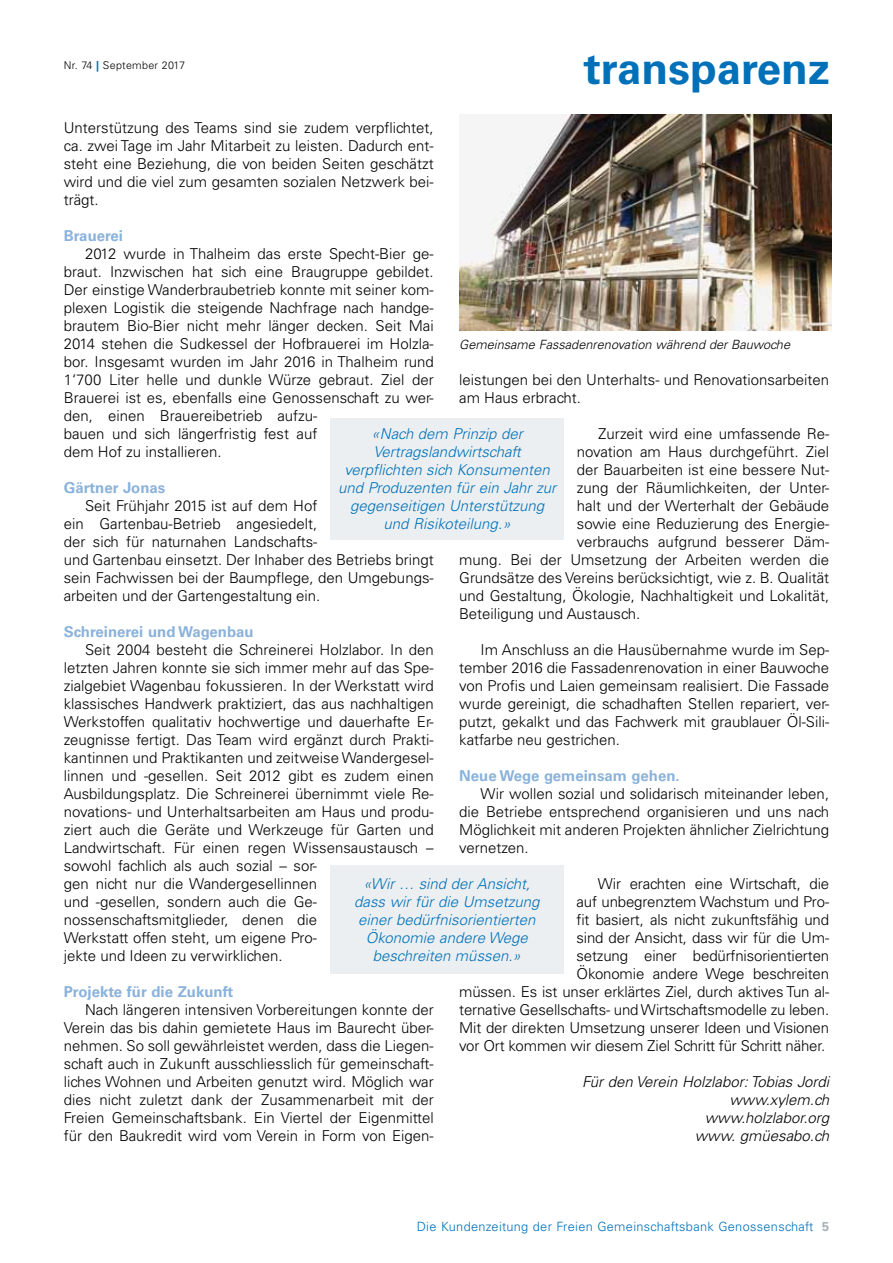
<style>
.page{position:relative;width:893px;height:1263px;background:#fff}
.page>*{position:absolute;margin:0;border:0;box-sizing:border-box;transform-origin:0 0}
.t1{font:700 43.8px "Univers";color:#0071b9}
.t2{font:300 15px/18px "Univers";color:#000;text-align:justify}
.t3{font:italic 300 15px/18px "Univers";color:#0071b9;text-align:center}
.t4{font:700 15px "Univers";color:#8ab2db}
.t5{font:italic 300 15px/18px "Univers";color:#000;text-align:right}
.t6{font:300 12.75px "Univers";letter-spacing:.025em;color:#0071b9}
.t7{font:italic 300 12.75px "Univers";color:#000}
.t8{font:300 10.8px "Univers";letter-spacing:.025em;color:#000}
.s1{font-weight:700;color:#0071b9}
.s2{font-weight:700;color:#a4afb5}
</style>
<div class="page">
<div style="left:330px;top:866px;width:234px;height:108px;background:#eceff1"></div>
<div style="left:330px;top:418px;width:234px;height:121px;background:#eceff1"></div>
<img style="left:459px;top:115px;width:372px;height:216px">
<p class="t8" style="left:64px;top:59px;width:123px">Nr. 74 <span class="s1">|</span> September 2017</p>
<h1 class="t1" style="left:584px;top:43px;width:248px">transparenz</h1>
<p class="t2" style="left:64px;top:118px;width:371px">Unterstützung des Teams sind sie zudem verpflichtet, ca. zwei Tage im Jahr Mitarbeit zu leisten. Dadurch ent&shy;steht eine Beziehung, die von beiden Seiten geschätzt wird und die viel zum gesamten sozialen Netzwerk bei&shy;trägt.</p>
<p class="t4" style="left:64px;top:226px;width:61px">Brauerei</p>
<p class="t2" style="left:64px;top:244px;width:371px;text-align:left;text-indent:21px">2012 wurde in Thalheim das erste Specht-Bier ge&shy;braut. Inzwischen hat sich eine Braugruppe gebildet.<br>Der einstige Wanderbraubetrieb konnte mit seiner kom&shy;plexen Logistik die steigende Nachfrage nach handge&shy;brautem Bio-Bier nicht mehr länger decken. Seit Mai 2014 stehen die Sudkessel der Hofbrauerei im Holzla&shy;bor. Insgesamt wurden im Jahr 2016 in Thalheim rund 1‘700 Liter helle und dunkle Würze gebraut. Ziel der Brauerei ist es, ebenfalls eine Genossenschaft zu wer&shy;den, einen Brauereibetrieb aufzu-<br>bauen und sich längerfristig fest auf<br>dem Hof zu installieren.</p>
<p class="t4" style="left:64px;top:478px;width:103px">Gärtner Jonas</p>
<p class="t2" style="left:64px;top:496px;width:371px;text-align:left;text-indent:21px">Seit Frühjahr 2015 ist auf dem Hof<br>ein Gartenbau-Betrieb angesiedelt,<br>der sich für naturnahen Landschafts-<br>und Gartenbau einsetzt. Der Inhaber des Betriebs bringt sein Fachwissen bei der Baumpflege, den Umgebungs&shy;arbeiten und der Gartengestaltung ein.</p>
<p class="t4" style="left:64px;top:622px;width:192px">Schreinerei und Wagenbau</p>
<p class="t2" style="left:64px;top:640px;width:371px;text-align:left;text-indent:21px">Seit 2004 besteht die Schreinerei Holzlabor. In den letzten Jahren konnte sie sich immer mehr auf das Spe&shy;zialgebiet Wagenbau fokussieren. In der Werkstatt wird klassisches Handwerk praktiziert, das aus nachhaltigen Werkstoffen qualitativ hochwertige und dauerhafte Er&shy;zeugnisse fertigt. Das Team wird ergänzt durch Prakti&shy;kantinnen und Praktikanten und zeitweise Wandergesel&shy;linnen und -gesellen. Seit 2012 gibt es zudem einen Ausbildungsplatz. Die Schreinerei übernimmt viele Re&shy;novations- und Unterhaltsarbeiten am Haus und produ&shy;ziert auch die Geräte und Werkzeuge für Garten und Landwirtschaft. Für einen regen Wissensaustausch – sowohl fachlich als auch sozial – sor-<br>gen nicht nur die Wandergesellinnen<br>und -gesellen, sondern auch die Ge&shy;nossenschaftsmitglieder, denen die<br>Werkstatt offen steht, um eigene Pro-<br>jekte und Ideen zu verwirklichen.</p>
<p class="t4" style="left:64px;top:982px;width:171px">Projekte für die Zukunft</p>
<p class="t2" style="left:64px;top:1000px;width:371px;text-indent:21px">Nach längeren intensiven Vorbereitungen konnte der Verein das bis dahin gemietete Haus im Baurecht über&shy;nehmen. So soll gewährleistet werden, dass die Liegen&shy;schaft auch in Zukunft ausschliesslich für gemeinschaft&shy;liches Wohnen und Arbeiten genutzt wird. Möglich war dies nicht zuletzt dank der Zusammenarbeit mit der Freien Gemeinschaftsbank. Ein Viertel der Eigenmittel für den Baukredit wird vom Verein in Form von Eigen-</p>
<p class="t7" style="left:459px;top:336px;width:332px">Gemeinsame Fassadenrenovation während der Bauwoche</p>
<p class="t2" style="left:459px;top:370px;width:371px">leistungen bei den Unterhalts- und Renovationsarbeiten am Haus erbracht.</p>
<p class="t2" style="left:598px;top:424px;width:233px">Zurzeit wird eine umfassende Re-</p>
<p class="t2" style="left:577px;top:442px;width:254px">novation am Haus durchgeführt. Ziel</p>
<p class="t2" style="left:577px;top:460px;width:254px">der Bauarbeiten ist eine bessere Nut-</p>
<p class="t2" style="left:577px;top:478px;width:254px">zung der Räumlichkeiten, der Unter-</p>
<p class="t2" style="left:577px;top:496px;width:254px">halt und der Werterhalt der Gebäude</p>
<p class="t2" style="left:577px;top:514px;width:254px">sowie eine Reduzierung des Energie-</p>
<p class="t2" style="left:577px;top:532px;width:254px">verbrauchs aufgrund besserer Däm-</p>
<p class="t2" style="left:459px;top:550px;width:371px">mung. Bei der Umsetzung der Arbeiten werden die</p>
<p class="t2" style="left:459px;top:568px;width:371px">Grundsätze des Vereins berücksichtigt, wie z. B. Qualität</p>
<p class="t2" style="left:459px;top:586px;width:371px">und Gestaltung, Ökologie, Nachhaltigkeit und Lokalität,</p>
<p class="t2" style="left:459px;top:604px;width:183px">Beteiligung und Austausch.</p>
<p class="t2" style="left:459px;top:640px;width:371px;text-indent:21px">Im Anschluss an die Hausübernahme wurde im Sep&shy;tember 2016 die Fassadenrenovation in einer Bauwoche von Profis und Laien gemeinsam realisiert. Die Fassade wurde gereinigt, die schadhaften Stellen repariert, ver&shy;putzt, gekalkt und das Fachwerk mit graublauer Öl-Sili&shy;katfarbe neu gestrichen.</p>
<p class="t4" style="left:459px;top:766px;width:222px">Neue Wege gemeinsam gehen.</p>
<p class="t2" style="left:459px;top:784px;width:371px;text-indent:21px">Wir wollen sozial und solidarisch miteinander leben, die Betriebe entsprechend organisieren und uns nach Möglichkeit mit anderen Projekten ähnlicher Zielrichtung vernetzen.</p>
<p class="t2" style="left:459px;top:874px;width:371px;text-align:right">Wir erachten eine Wirtschaft, die<br>auf unbegrenztem Wachstum und Pro-<br>fit basiert, als nicht zukunftsfähig und<br>sind der Ansicht, dass wir für die Um-<br>setzung einer bedürfnisorientierten<br>Ökonomie andere Wege beschreiten<br>müssen. Es ist unser erklärtes Ziel, durch aktives Tun al&shy;ternative Gesellschafts- und Wirtschaftsmodelle zu leben.<br>Mit der direkten Umsetzung unserer Ideen und Visionen vor Ort kommen wir diesem Ziel Schritt für Schritt näher.</p>
<p class="t5" style="left:582px;top:1072px;width:248px">Für den Verein Holzlabor: Tobias Jordi www.xylem.ch<br>www.holzlabor.org<br>www. gmüesabo.ch</p>
<p class="t3" style="left:338px;top:424px;width:219px">«Nach dem Prinzip der<br>Vertragslandwirtschaft verpflichten sich Konsumenten und Produzenten für ein Jahr zur gegenseitigen Unterstützung und Risikoteilung.»</p>
<p class="t3" style="left:354px;top:874px;width:187px">«Wir … sind der Ansicht, dass wir für die Umsetzung einer bedürfnisorientierten<br>Ökonomie andere Wege beschreiten müssen.»</p>
<p class="t6" style="left:417px;top:1218px;width:414px">Die Kundenzeitung der Freien Gemeinschaftsbank Genossenschaft <span class="s2">5</span></p>
</div>
